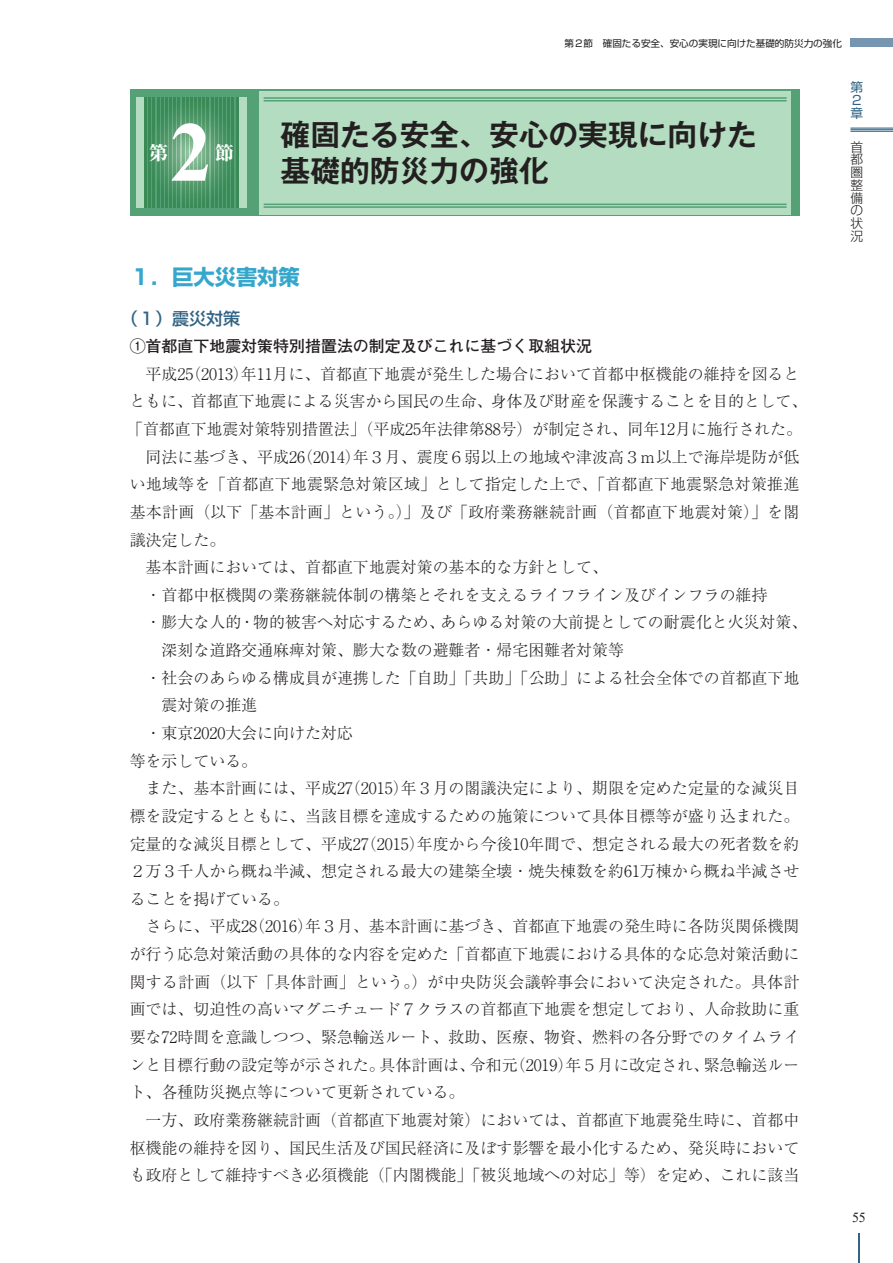
<style>
.page{position:relative;width:893px;height:1263px;background:#fff}
.page>*{position:absolute;margin:0;border:0;box-sizing:border-box;transform-origin:0 0}
.t1{font:700 85.05px "Times New Roman";color:#fff}
.t2{font:700 29.7px/36.2px "Gothic MB101 Pr 6 N De";color:#231f20}
.t3{font:700 21.3px "Shin Go Pr 6 N";color:#36a7cc}
.t4{font:800 19.2px "Ryumin Pr 6 N";color:#fff}
.t5{font:500 16.95px "Shin Go Pr 6 N";color:#326485}
.t6{font:300 15.9px "Ryumin Pr 6 N";color:#231f20}
.t7{font:300 15.9px "Ryumin Pr 6 N";letter-spacing:.02em;color:#231f20}
.t8{font:700 15.9px "Futo Go B101 Pr 6 N";color:#231f20}
.t9{font:13.8px "Times New Roman";color:#231f20}
.t10{font:300 12.75px/12.8px "Shin Go Pr 6 N";color:#231f20;text-align:justify}
.t11{font:12.75px/12.8px "Shin Go Pr 6 N";color:#326485}
.t12{font:9.6px "Shin Go Pr 6 N";color:#231f20}
</style>
<div class="page">
<div style="left:850px;top:38px;width:43px;height:9px;background:#7695b0"></div>
<div style="left:130px;top:89px;width:669px;height:127px;background:#53a174"></div>
<div style="left:136px;top:97px;width:9px;height:111px;background:#b3dcc0"></div>
<div style="left:238px;top:97px;width:9px;height:111px;background:#b3dcc0"></div>
<div style="left:259px;top:91px;width:532px;height:123px;background:#b3dcc0"></div>
<hr style="left:264px;top:97px;width:523px;height:2px;background:#53a174">
<hr style="left:264px;top:100px;width:523px;height:2px;background:#53a174">
<hr style="left:264px;top:204px;width:523px;height:1px;background:#53a174">
<hr style="left:264px;top:206px;width:523px;height:2px;background:#53a174">
<svg style="left:148px;top:97px;width:84px;height:111px"></svg>
<hr style="left:145px;top:97px;width:2px;height:111px;background:#b3dcc0">
<hr style="left:165px;top:97px;width:2px;height:111px;background:#b3dcc0">
<hr style="left:186px;top:97px;width:2px;height:111px;background:#b3dcc0">
<hr style="left:207px;top:97px;width:2px;height:111px;background:#b3dcc0">
<hr style="left:149px;top:97px;width:2px;height:111px;background:#b3dcc0">
<hr style="left:169px;top:97px;width:3px;height:111px;background:#b3dcc0">
<hr style="left:190px;top:97px;width:2px;height:111px;background:#b3dcc0">
<hr style="left:211px;top:97px;width:2px;height:111px;background:#b3dcc0">
<hr style="left:153px;top:97px;width:2px;height:111px;background:#b3dcc0">
<hr style="left:174px;top:97px;width:2px;height:111px;background:#b3dcc0">
<hr style="left:194px;top:97px;width:3px;height:111px;background:#b3dcc0">
<hr style="left:215px;top:97px;width:2px;height:111px;background:#b3dcc0">
<hr style="left:157px;top:97px;width:2px;height:111px;background:#b3dcc0">
<hr style="left:178px;top:97px;width:2px;height:111px;background:#b3dcc0">
<hr style="left:199px;top:97px;width:2px;height:111px;background:#b3dcc0">
<hr style="left:219px;top:97px;width:2px;height:111px;background:#b3dcc0">
<hr style="left:161px;top:97px;width:2px;height:111px;background:#b3dcc0">
<hr style="left:182px;top:97px;width:2px;height:111px;background:#b3dcc0">
<hr style="left:203px;top:97px;width:2px;height:111px;background:#b3dcc0">
<hr style="left:224px;top:97px;width:2px;height:111px;background:#b3dcc0">
<hr style="left:228px;top:97px;width:2px;height:111px;background:#b3dcc0">
<hr style="left:232px;top:97px;width:2px;height:111px;background:#b3dcc0">
<hr style="left:236px;top:97px;width:2px;height:111px;background:#b3dcc0">
<hr style="left:850px;top:128px;width:43px;height:1px;background:#326485">
<hr style="left:850px;top:129px;width:43px;height:1px;background:#326485">
<hr style="left:850px;top:131px;width:43px;height:1px;background:#326485">
<hr style="left:858px;top:1233px;width:1px;height:30px;background:#326485">
<p class="t12" style="left:564px;top:35px;width:279px">第２節　確固たる安全、安心の実現に向けた基礎的防災力の強化</p>
<h1 class="t1" style="left:170px;top:91px;width:44px">2</h1>
<h2 class="t2" style="left:281px;top:115px;width:478px">確固たる安全、安心の実現に向けた基礎的防災力の強化</h2>
<p class="t4" style="left:149px;top:138px;width:21px">第</p>
<p class="t4" style="left:215px;top:138px;width:21px">節</p>
<h3 class="t3" style="left:130px;top:260px;width:172px">１．巨大災害対策</h3>
<p class="t5" style="left:121px;top:304px;width:121px">（１）震災対策</p>
<p class="t8" style="left:130px;top:333px;width:464px">①首都直下地震対策特別措置法の制定及びこれに基づく取組状況</p>
<p class="t6" style="left:130px;top:361px;width:671px">　平成25（2013）年11月に、首都直下地震が発生した場合において首都中枢機能の維持を図ると</p>
<p class="t6" style="left:130px;top:389px;width:679px">ともに、首都直下地震による災害から国民の生命、身体及び財産を保護することを目的として、</p>
<p class="t6" style="left:127px;top:417px;width:676px">「首都直下地震対策特別措置法」（平成25年法律第88号）が制定され、同年12月に施行された。</p>
<p class="t6" style="left:130px;top:444px;width:671px">　同法に基づき、平成26（2014）年３月、震度６弱以上の地域や津波高３ｍ以上で海岸堤防が低</p>
<p class="t6" style="left:130px;top:472px;width:671px">い地域等を「首都直下地震緊急対策区域」として指定した上で、「首都直下地震緊急対策推進</p>
<p class="t7" style="left:130px;top:499px;width:671px">基本計画（以下「基本計画」という。）」及び「政府業務継続計画（首都直下地震対策）」を閣</p>
<p class="t6" style="left:130px;top:527px;width:97px">議決定した。</p>
<p class="t6" style="left:130px;top:555px;width:480px">　基本計画においては、首都直下地震対策の基本的な方針として、</p>
<p class="t6" style="left:130px;top:582px;width:639px">　・首都中枢機関の業務継続体制の構築とそれを支えるライフライン及びインフラの維持</p>
<p class="t6" style="left:130px;top:610px;width:679px">　・膨大な人的・物的被害へ対応するため、あらゆる対策の大前提としての耐震化と火災対策、</p>
<p class="t6" style="left:162px;top:638px;width:464px">深刻な道路交通麻痺対策、膨大な数の避難者・帰宅困難者対策等</p>
<p class="t6" style="left:130px;top:665px;width:671px">　・社会のあらゆる構成員が連携した「自助」「共助」「公助」による社会全体での首都直下地</p>
<p class="t6" style="left:162px;top:693px;width:97px">震対策の推進</p>
<p class="t6" style="left:130px;top:720px;width:225px">　・東京2020大会に向けた対応</p>
<p class="t6" style="left:130px;top:748px;width:129px">等を示している。</p>
<p class="t6" style="left:130px;top:776px;width:671px">　また、基本計画には、平成27（2015）年３月の閣議決定により、期限を定めた定量的な減災目</p>
<p class="t6" style="left:130px;top:803px;width:671px">標を設定するとともに、当該目標を達成するための施策について具体目標等が盛り込まれた。</p>
<p class="t6" style="left:130px;top:831px;width:671px">定量的な減災目標として、平成27（2015）年度から今後10年間で、想定される最大の死者数を約</p>
<p class="t6" style="left:130px;top:859px;width:671px">２万３千人から概ね半減、想定される最大の建築全壊・焼失棟数を約61万棟から概ね半減させ</p>
<p class="t6" style="left:130px;top:886px;width:161px">ることを掲げている。</p>
<p class="t6" style="left:130px;top:914px;width:671px">　さらに、平成28（2016）年３月、基本計画に基づき、首都直下地震の発生時に各防災関係機関</p>
<p class="t6" style="left:130px;top:942px;width:671px">が行う応急対策活動の具体的な内容を定めた「首都直下地震における具体的な応急対策活動に</p>
<p class="t6" style="left:130px;top:969px;width:671px">関する計画（以下「具体計画」という。）が中央防災会議幹事会において決定された。具体計</p>
<p class="t6" style="left:130px;top:997px;width:671px">画では、切迫性の高いマグニチュード７クラスの首都直下地震を想定しており、人命救助に重</p>
<p class="t6" style="left:130px;top:1024px;width:671px">要な72時間を意識しつつ、緊急輸送ルート、救助、医療、物資、燃料の各分野でのタイムライ</p>
<p class="t6" style="left:130px;top:1052px;width:671px">ンと目標行動の設定等が示された。具体計画は、令和元（2019）年５月に改定され、緊急輸送ルー</p>
<p class="t6" style="left:130px;top:1080px;width:336px">ト、各種防災拠点等について更新されている。</p>
<p class="t6" style="left:130px;top:1107px;width:671px">　一方、政府業務継続計画（首都直下地震対策）においては、首都直下地震発生時に、首都中</p>
<p class="t6" style="left:130px;top:1135px;width:671px">枢機能の維持を図り、国民生活及び国民経済に及ぼす影響を最小化するため、発災時において</p>
<p class="t6" style="left:130px;top:1163px;width:671px">も政府として維持すべき必須機能（「内閣機能」「被災地域への対応」等）を定め、これに該当</p>
<p class="t11" style="left:850px;top:80px;width:14px">第<br>２章</p>
<p class="t10" style="left:850px;top:139px;width:14px">首都圏整備の状況</p>
<p class="t9" style="left:852px;top:1208px;width:15px">55</p>
</div>
